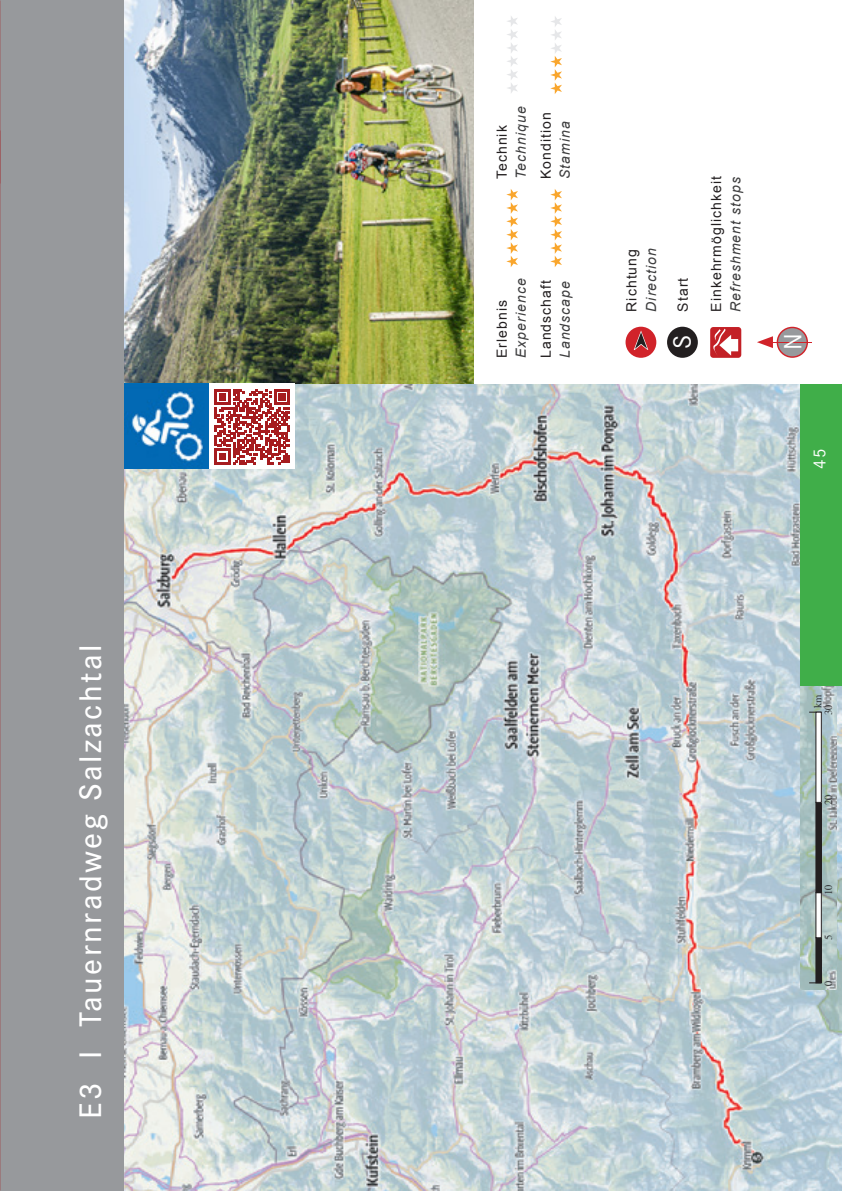
<style>
.page{position:relative;width:842px;height:1191px;background:#fff}
.page>*{position:absolute;margin:0;border:0;box-sizing:border-box;transform-origin:0 0}
.t1{font:500 32.4px "Corporate S Pro";letter-spacing:.075em;color:#fff}
.t2{font:26px "Corporate S Pro";color:#fff}
.t3{font:18px "Corporate S Pro";color:#fff}
.Fließtext{font:14px "Arial";letter-spacing:.075em;color:#231f20}
.t4{font:italic 14px "Arial";letter-spacing:.075em;color:#3e3e3f}
.t5{font:10.8px/10.8px "Times";color:#313436}
</style>
<div class="page">
<div style="left:0;top:0;width:125px;height:1191px;background:#97999c"></div>
<img style="left:125px;top:384px;width:717px;height:807px">
<img style="left:125px;top:0;width:349px;height:384px">
<div style="left:777px;top:327px;width:30px;height:30px;background:#97999c;border-radius:50%"></div>
<div style="left:777px;top:327px;width:31px;height:31px;border:1px solid #d1232a;border-radius:50%"></div>
<svg style="left:757px;top:336px;width:16px;height:12px"></svg>
<hr style="left:772px;top:342px;width:39px;height:1px;background:#d1232a">
<img style="left:125px;top:384px;width:85px;height:85px">
<img style="left:801px;top:685px;width:35px;height:304px">
<div style="left:816px;top:937px;width:5px;height:46px;background:#231f20"></div>
<div style="left:816px;top:892px;width:5px;height:45px;background:#fff"></div>
<div style="left:816px;top:802px;width:5px;height:90px;background:#231f20"></div>
<div style="left:816px;top:712px;width:5px;height:90px;background:#fff"></div>
<hr style="left:0;top:131px;width:1px;height:53px;background:#231f20">
<div style="left:210px;top:384px;width:85px;height:85px;background:#fff"></div>
<svg style="left:215px;top:389px;width:75px;height:75px"></svg>
<div style="left:801px;top:384px;width:41px;height:301px;background:#40ae49"></div>
<div style="left:625px;top:327px;width:31px;height:31px;background:#d1232a;border-radius:50%"></div>
<svg style="left:628px;top:330px;width:26px;height:24px"></svg>
<div style="left:667px;top:327px;width:31px;height:31px;background:#231f20;border-radius:50%"></div>
<svg style="left:710px;top:327px;width:31px;height:31px"></svg>
<svg style="left:711px;top:328px;width:27px;height:29px"></svg>
<svg style="left:550px;top:189px;width:12px;height:78px"></svg>
<svg style="left:506px;top:189px;width:12px;height:78px"></svg>
<svg style="left:507px;top:16px;width:11px;height:77px"></svg>
<svg style="left:550px;top:16px;width:12px;height:78px"></svg>
<p class="t1" style="left:66px;top:1119px;width:476px;rotate:-90deg">E3 I Tauernradweg Salzachtal</p>
<p class="Fließtext" style="left:493px;top:179px;width:55px;rotate:-90deg">Technik</p>
<p class="t4" style="left:512px;top:179px;width:74px;rotate:-90deg">Technique</p>
<p class="Fließtext" style="left:537px;top:179px;width:68px;rotate:-90deg">Kondition</p>
<p class="t4" style="left:556px;top:179px;width:59px;rotate:-90deg">Stamina</p>
<p class="Fließtext" style="left:493px;top:358px;width:59px;rotate:-90deg">Erlebnis</p>
<p class="t4" style="left:512px;top:358px;width:81px;rotate:-90deg">Experience</p>
<p class="Fließtext" style="left:537px;top:358px;width:79px;rotate:-90deg">Landschaft</p>
<p class="t4" style="left:556px;top:358px;width:78px;rotate:-90deg">Landscape</p>
<p class="Fließtext" style="left:622px;top:312px;width:64px;rotate:-90deg">Richtung</p>
<p class="t4" style="left:642px;top:312px;width:65px;rotate:-90deg">Direction</p>
<p class="Fließtext" style="left:674px;top:312px;width:35px;rotate:-90deg">Start</p>
<p class="t2" style="left:663px;top:349px;width:16px;rotate:-90deg">S</p>
<p class="Fließtext" style="left:707px;top:312px;width:137px;rotate:-90deg">Einkehrmöglichkeit</p>
<p class="t4" style="left:726px;top:312px;width:136px;rotate:-90deg">Refreshment stops</p>
<p class="t2" style="left:774px;top:350px;width:18px;rotate:-90deg">N</p>
<p class="t3" style="left:806px;top:469px;width:22px;rotate:-90deg">45</p>
<p class="t5" style="left:811px;top:715px;width:22px;text-indent:7px;rotate:-90deg">km<br>30</p>
<p class="t5" style="left:822px;top:805px;width:12px;rotate:-90deg">20</p>
<p class="t5" style="left:822px;top:895px;width:12px;rotate:-90deg">10</p>
<p class="t5" style="left:822px;top:940px;width:7px;rotate:-90deg">5</p>
<p class="t5" style="left:822px;top:985px;width:7px;rotate:-90deg">0</p>
</div>
